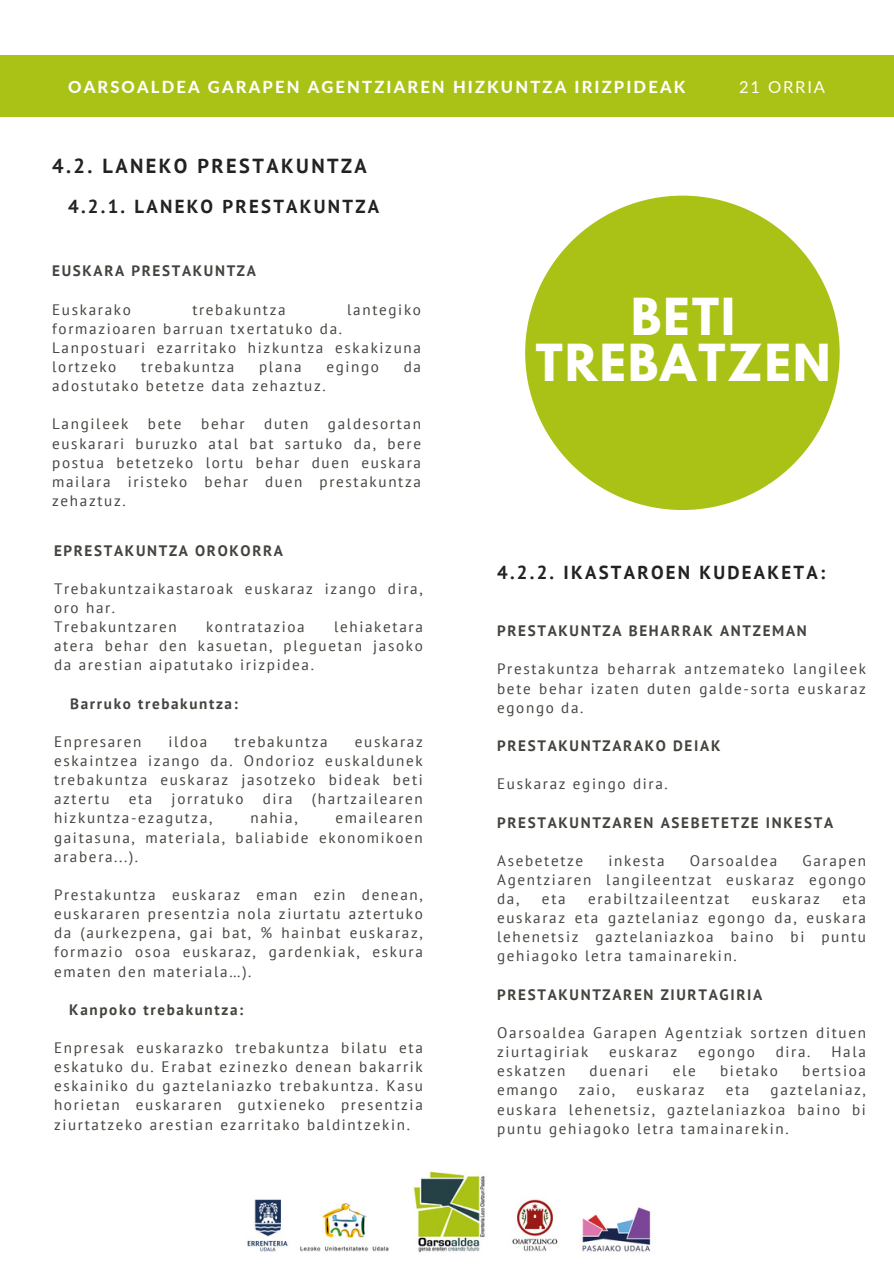
<style>
.page{position:relative;width:894px;height:1264px;background:#fff}
.page>*{position:absolute;margin:0;border:0;box-sizing:border-box;transform-origin:0 0}
.t1{font:700 45.3px/46.2px "League Spartan";letter-spacing:.05em;color:#fff;text-align:center}
.t2{font:700 20.25px "PT Sans";letter-spacing:.12em;color:#222}
.t3{font:700 18.75px "PT Sans";letter-spacing:.12em;color:#222}
.t4{font:800 16.5px "Lato";letter-spacing:.13em;color:#fff}
.t5{font:16.5px "Lato";letter-spacing:.11em;color:#fff}
.t6{font:15.15px/19.2px "PT Sans";letter-spacing:.11em;color:#43443e;text-align:justify}
.t7{font:700 15.15px "PT Sans";letter-spacing:.11em;color:#43443e}
</style>
<div class="page">
<div style="left:0;top:55px;width:893px;height:61px;background:#aac216"></div>
<svg style="left:525px;top:196px;width:314px;height:314px;fill:#aac216"></svg>
<img style="left:247px;top:1171px;width:404px;height:82px">
<h3 class="t4" style="left:68px;top:77px;width:618px">OARSOALDEA GARAPEN AGENTZIAREN HIZKUNTZA IRIZPIDEAK</h3>
<p class="t5" style="left:739px;top:76px;width:87px">21 ORRIA</p>
<h4 class="t2" style="left:52px;top:152px;width:316px">4.2. LANEKO PRESTAKUNTZA</h4>
<h3 class="t3" style="left:68px;top:194px;width:312px">4.2.1. LANEKO PRESTAKUNTZA</h3>
<h2 class="t7" style="left:52px;top:261px;width:205px">EUSKARA PRESTAKUNTZA</h2>
<h2 class="t6" style="left:52px;top:299px;width:80px">Euskarako</h2>
<h2 class="t6" style="left:192px;top:299px;width:95px">trebakuntza</h2>
<h2 class="t6" style="left:347px;top:299px;width:75px">lantegiko</h2>
<h2 class="t6" style="left:52px;top:318px;width:291px">formazioaren barruan txertatuko da.</h2>
<h3 class="t6" style="left:52px;top:338px;width:370px">Lanpostuari ezarritako hizkuntza eskakizuna lortzeko</h3>
<h3 class="t6" style="left:141px;top:357px;width:95px">trebakuntza</h3>
<h3 class="t6" style="left:259px;top:357px;width:44px">plana</h3>
<h3 class="t6" style="left:326px;top:357px;width:54px">egingo</h3>
<h3 class="t6" style="left:403px;top:357px;width:19px">da</h3>
<h3 class="t6" style="left:52px;top:376px;width:275px">adostutako betetze data zehaztuz.</h3>
<p class="t6" style="left:52px;top:414px;width:78px">Langileek</p>
<p class="t6" style="left:148px;top:414px;width:35px">bete</p>
<p class="t6" style="left:201px;top:414px;width:45px">behar</p>
<p class="t6" style="left:264px;top:414px;width:46px">duten</p>
<p class="t6" style="left:52px;top:414px;width:370px;text-indent:276px">galdesortan euskarari buruzko atal bat sartuko da, bere postua betetzeko lortu behar duen euskara mailara iristeko behar duen prestakuntza zehaztuz.</p>
<p class="t7" style="left:54px;top:540px;width:230px">EPRESTAKUNTZA OROKORRA</p>
<p class="t6" style="left:54px;top:578px;width:370px">Trebakuntzaikastaroak euskaraz izango dira, oro har.</p>
<h1 class="t6" style="left:54px;top:617px;width:124px">Trebakuntzaren</h1>
<h1 class="t6" style="left:206px;top:617px;width:100px">kontratazioa</h1>
<h1 class="t6" style="left:54px;top:617px;width:370px;text-indent:280px">lehiaketara atera behar den kasuetan, pleguetan jasoko da arestian aipatutako irizpidea.</h1>
<h3 class="t7" style="left:70px;top:693px;width:169px">Barruko trebakuntza:</h3>
<p class="t6" style="left:54px;top:731px;width:89px">Enpresaren</p>
<p class="t6" style="left:168px;top:731px;width:40px">ildoa</p>
<p class="t6" style="left:234px;top:731px;width:95px">trebakuntza</p>
<p class="t6" style="left:54px;top:731px;width:370px;text-indent:301px">euskaraz eskaintzea izango da. Ondorioz euskaldunek trebakuntza euskaraz jasotzeko bideak beti aztertu</p>
<p class="t6" style="left:129px;top:789px;width:25px">eta</p>
<p class="t6" style="left:172px;top:789px;width:73px">jorratuko</p>
<p class="t6" style="left:263px;top:789px;width:31px">dira</p>
<p class="t6" style="left:312px;top:789px;width:112px">(hartzailearen</p>
<p class="t6" style="left:54px;top:808px;width:160px">hizkuntza-ezagutza,</p>
<p class="t6" style="left:250px;top:808px;width:49px">nahia,</p>
<p class="t6" style="left:54px;top:808px;width:370px;text-indent:281px">emailearen gaitasuna, materiala, baliabide ekonomikoen arabera...).</p>
<p class="t6" style="left:54px;top:884px;width:370px">Prestakuntza euskaraz eman ezin denean, euskararen presentzia nola ziurtatu aztertuko da (aurkezpena, gai bat, % hainbat euskaraz, formazio osoa euskaraz, gardenkiak, eskura ematen den materiala…).</p>
<p class="t7" style="left:69px;top:999px;width:175px">Kanpoko trebakuntza:</p>
<h5 class="t6" style="left:54px;top:1037px;width:370px">Enpresak euskarazko trebakuntza bilatu eta eskatuko du. Erabat ezinezko denean bakarrik eskainiko du gaztelaniazko trebakuntza. Kasu horietan euskararen gutxieneko presentzia ziurtatzeko arestian ezarritako baldintzekin.</h5>
<p class="t1" style="left:535px;top:299px;width:296px">BETI<br>TREBATZEN</p>
<p class="t3" style="left:497px;top:559px;width:329px">4.2.2. IKASTAROEN KUDEAKETA:</p>
<p class="t7" style="left:497px;top:620px;width:311px">PRESTAKUNTZA BEHARRAK ANTZEMAN</p>
<h5 class="t6" style="left:497px;top:659px;width:370px">Prestakuntza beharrak antzemateko langileek bete behar izaten duten galde-sorta euskaraz egongo da.</h5>
<p class="t7" style="left:497px;top:735px;width:225px">PRESTAKUNTZARAKO DEIAK</p>
<h2 class="t6" style="left:497px;top:774px;width:172px">Euskaraz egingo dira.</h2>
<h3 class="t7" style="left:497px;top:812px;width:337px">PRESTAKUNTZAREN ASEBETETZE INKESTA</h3>
<p class="t6" style="left:497px;top:850px;width:88px">Asebetetze</p>
<p class="t6" style="left:608px;top:850px;width:58px">inkesta</p>
<p class="t6" style="left:689px;top:850px;width:89px">Oarsoaldea</p>
<p class="t6" style="left:497px;top:850px;width:370px;text-indent:305px">Garapen Agentziaren langileentzat euskaraz egongo da,</p>
<p class="t6" style="left:542px;top:888px;width:25px">eta</p>
<p class="t6" style="left:588px;top:888px;width:143px">erabiltzaileentzat</p>
<p class="t6" style="left:751px;top:888px;width:69px">euskaraz</p>
<p class="t6" style="left:497px;top:888px;width:370px;text-indent:345px">eta euskaraz eta gaztelaniaz egongo da, euskara lehenetsiz gaztelaniazkoa baino bi puntu gehiagoko letra tamainarekin.</p>
<h3 class="t7" style="left:497px;top:984px;width:266px">PRESTAKUNTZAREN ZIURTAGIRIA</h3>
<p class="t6" style="left:497px;top:1022px;width:370px">Oarsoaldea Garapen Agentziak sortzen dituen ziurtagiriak</p>
<p class="t6" style="left:609px;top:1041px;width:69px">euskaraz</p>
<p class="t6" style="left:698px;top:1041px;width:58px">egongo</p>
<p class="t6" style="left:775px;top:1041px;width:36px">dira.</p>
<p class="t6" style="left:831px;top:1041px;width:36px">Hala</p>
<p class="t6" style="left:497px;top:1061px;width:70px">eskatzen</p>
<p class="t6" style="left:589px;top:1061px;width:60px">duenari</p>
<p class="t6" style="left:672px;top:1061px;width:25px">ele</p>
<p class="t6" style="left:720px;top:1061px;width:59px">bietako</p>
<p class="t6" style="left:802px;top:1061px;width:65px">bertsioa</p>
<p class="t6" style="left:497px;top:1080px;width:62px">emango</p>
<p class="t6" style="left:578px;top:1080px;width:38px">zaio,</p>
<p class="t6" style="left:636px;top:1080px;width:69px">euskaraz</p>
<p class="t6" style="left:725px;top:1080px;width:25px">eta</p>
<p class="t6" style="left:497px;top:1080px;width:370px;text-indent:273px">gaztelaniaz, euskara lehenetsiz, gaztelaniazkoa baino bi puntu gehiagoko letra tamainarekin.</p>
</div>
